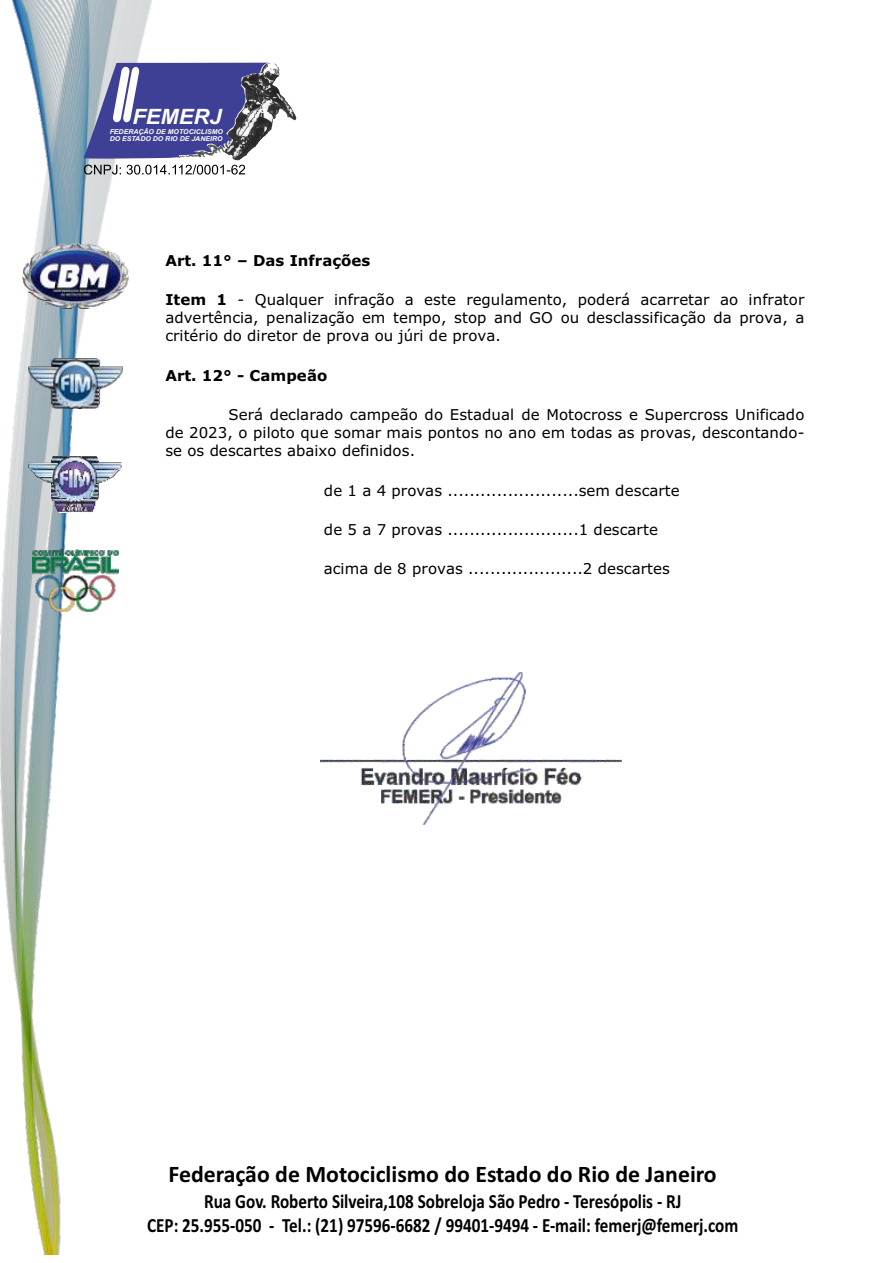
<style>
.page{position:relative;width:893px;height:1263px;background:#fff}
.page>*{position:absolute;margin:0;border:0;box-sizing:border-box;transform-origin:0 0}
.t1{font:700 23.85px "Calibri";color:#000}
.t2{font:italic 700 21.15px "Arial";color:#fefefe;scale:1.04 1}
.t3{font:700 20.25px/24.6px "Calibri";color:#000;text-align:center;scale:.85 1}
.t4{font:15px/18.1px "Verdana";color:#000;text-align:justify}
.t5{font:700 15px "Verdana";color:#000}
.t6{font:italic 700 6.75px/7.5px "Arial";color:#fefefe;scale:1.04 1}
.s1{font-weight:700}
</style>
<div class="page">
<img style="left:1px;top:0;width:150px;height:1255px">
<img style="left:33px;top:549px;width:85px;height:62px">
<img style="left:29px;top:358px;width:93px;height:50px">
<img style="left:233px;top:63px;width:64px;height:97px">
<svg style="left:83px;top:63px;width:187px;height:96px;background:#5e619b"></svg>
<img style="left:22px;top:244px;width:106px;height:65px">
<svg style="left:84px;top:165px;width:161px;height:10px"></svg>
<img style="left:29px;top:457px;width:93px;height:56px">
<img style="left:320px;top:673px;width:302px;height:151px">
<h2 class="t2" style="left:132px;top:109px;width:87px">FEMERJ</h2>
<p class="t6" style="left:110px;top:128px;width:110px">FEDERAÇÃO DE MOTOCICLISMO<br>DO ESTADO DO RIO DE JANEIRO</p>
<p class="t5" style="left:165px;top:254px;width:206px">Art. 11° – Das Infrações</p>
<p class="t4" style="left:165px;top:292px;width:640px"><span class="s1">Item 1</span> - Qualquer infração a este regulamento, poderá acarretar ao infrator advertência, penalização em tempo, stop and GO ou desclassificação da prova, a critério do diretor de prova ou júri de prova.</p>
<p class="t5" style="left:165px;top:369px;width:163px">Art. 12° - Campeão</p>
<p class="t4" style="left:165px;top:406px;width:641px;text-indent:63px">Será declarado campeão do Estadual de Motocross e Supercross Unificado de 2023, o piloto que somar mais pontos no ano em todas as provas, descontando&shy;se os descartes abaixo definidos.</p>
<p class="t4" style="left:324px;top:482px;width:357px">de 1 a 4 provas ........................sem descarte</p>
<p class="t4" style="left:324px;top:522px;width:336px">de 5 a 7 provas ........................1 descarte</p>
<p class="t4" style="left:324px;top:561px;width:347px">acima de 8 provas .....................2 descartes</p>
<h1 class="t1" style="left:168px;top:1164px;width:550px">Federação de Motociclismo do Estado do Rio de Janeiro</h1>
<h3 class="t3" style="left:147px;top:1190px;width:697px">Rua Gov. Roberto Silveira,108 Sobreloja São Pedro - Teresópolis - RJ<br>CEP: 25.955-050 - Tel.: (21) 97596-6682 / 99401-9494 - E-mail: femerj@femerj.com</h3>
</div>
